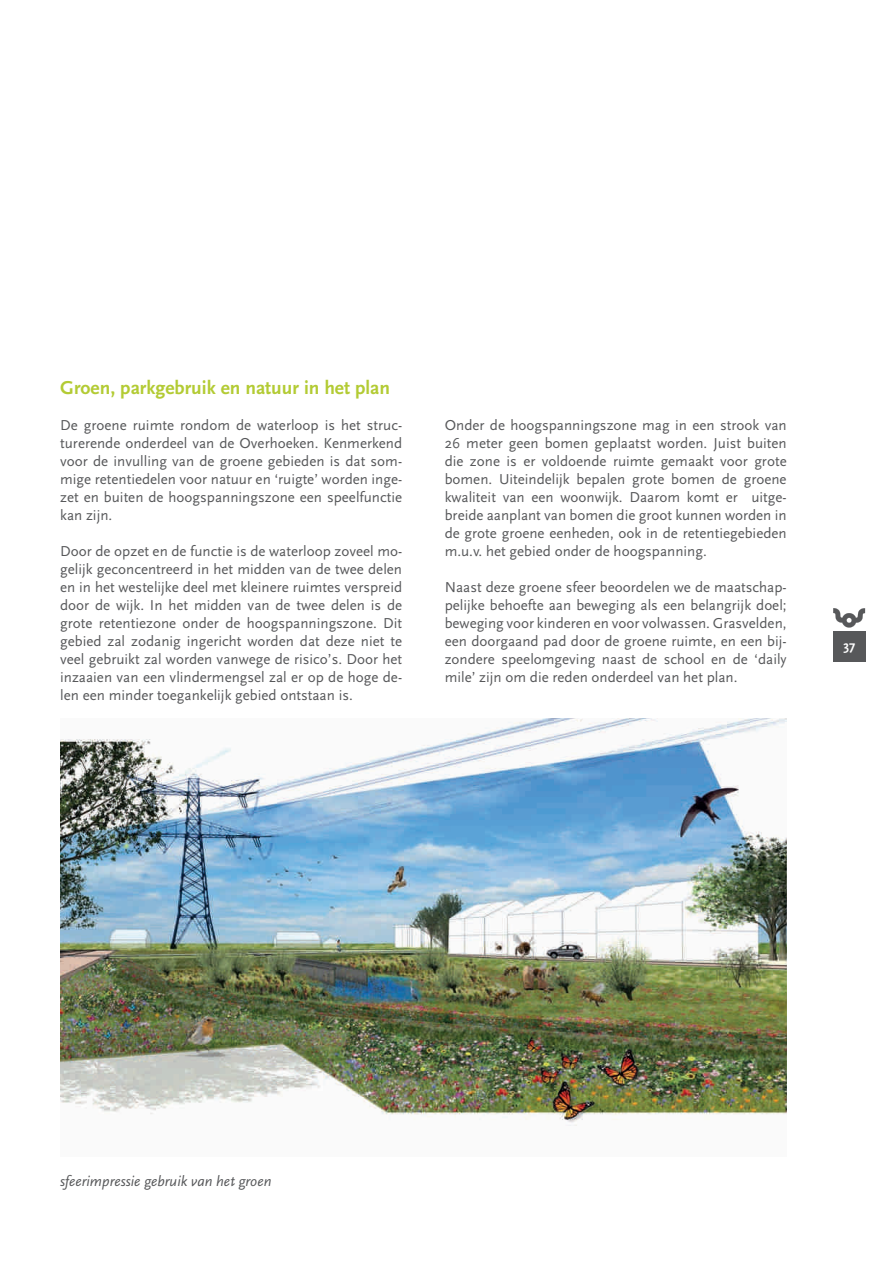
<style>
.page{position:relative;width:893px;height:1263px;background:#fff}
.page>*{position:absolute;margin:0;border:0;box-sizing:border-box;transform-origin:0 0}
.t1{font:700 19.5px "Scala Sans OT";color:#b3cb34}
.t2{font:15px/18px "Scala Sans OT";color:#57585a;text-align:justify}
.t3{font:italic 15px "Scala Sans OT";color:#57585a}
.t4{font:700 13.5px "Scala Sans OT";color:#fff}
</style>
<div class="page">
<div style="left:833px;top:631px;width:33px;height:31px;background:#57585a"></div>
<svg style="left:833px;top:608px;width:32px;height:20px"></svg>
<img style="left:60px;top:718px;width:727px;height:408px">
<h1 class="t1" style="left:60px;top:376px;width:331px">Groen, parkgebruik en natuur in het plan</h1>
<p class="t2" style="left:60px;top:416px;width:343px">De groene ruimte rondom de waterloop is het struc&shy;turerende onderdeel van de Overhoeken. Kenmerkend voor de invulling van de groene gebieden is dat som&shy;mige retentiedelen voor natuur en ‘ruigte’ worden inge&shy;zet en buiten de hoogspanningszone een speelfunctie kan zijn.</p>
<p class="t2" style="left:60px;top:542px;width:343px">Door de opzet en de functie is de waterloop zoveel mo&shy;gelijk geconcentreerd in het midden van de twee delen en in het westelijke deel met kleinere ruimtes verspreid door de wijk. In het midden van de twee delen is de grote retentiezone onder de hoogspanningszone. Dit gebied zal zodanig ingericht worden dat deze niet te veel gebruikt zal worden vanwege de risico’s. Door het inzaaien van een vlindermengsel zal er op de hoge de&shy;len een minder toegankelijk gebied ontstaan is.</p>
<p class="t2" style="left:445px;top:416px;width:343px">Onder de hoogspanningszone mag in een strook van 26 meter geen bomen geplaatst worden. Juist buiten die zone is er voldoende ruimte gemaakt voor grote bomen. Uiteindelijk bepalen grote bomen de groene kwaliteit van een woonwijk. Daarom komt er uitge&shy;breide aanplant van bomen die groot kunnen worden in de grote groene eenheden, ook in de retentiegebieden m.u.v. het gebied onder de hoogspanning.</p>
<p class="t2" style="left:445px;top:578px;width:343px">Naast deze groene sfeer beoordelen we de maatschap&shy;pelijke behoefte aan beweging als een belangrijk doel; beweging voor kinderen en voor volwassen. Grasvelden, een doorgaand pad door de groene ruimte, en een bij&shy;zondere speelomgeving naast de school en de ‘daily mile’ zijn om die reden onderdeel van het plan.</p>
<p class="t4" style="left:843px;top:637px;width:14px">37</p>
<p class="t3" style="left:60px;top:1172px;width:213px">sfeerimpressie gebruik van het groen</p>
</div>
